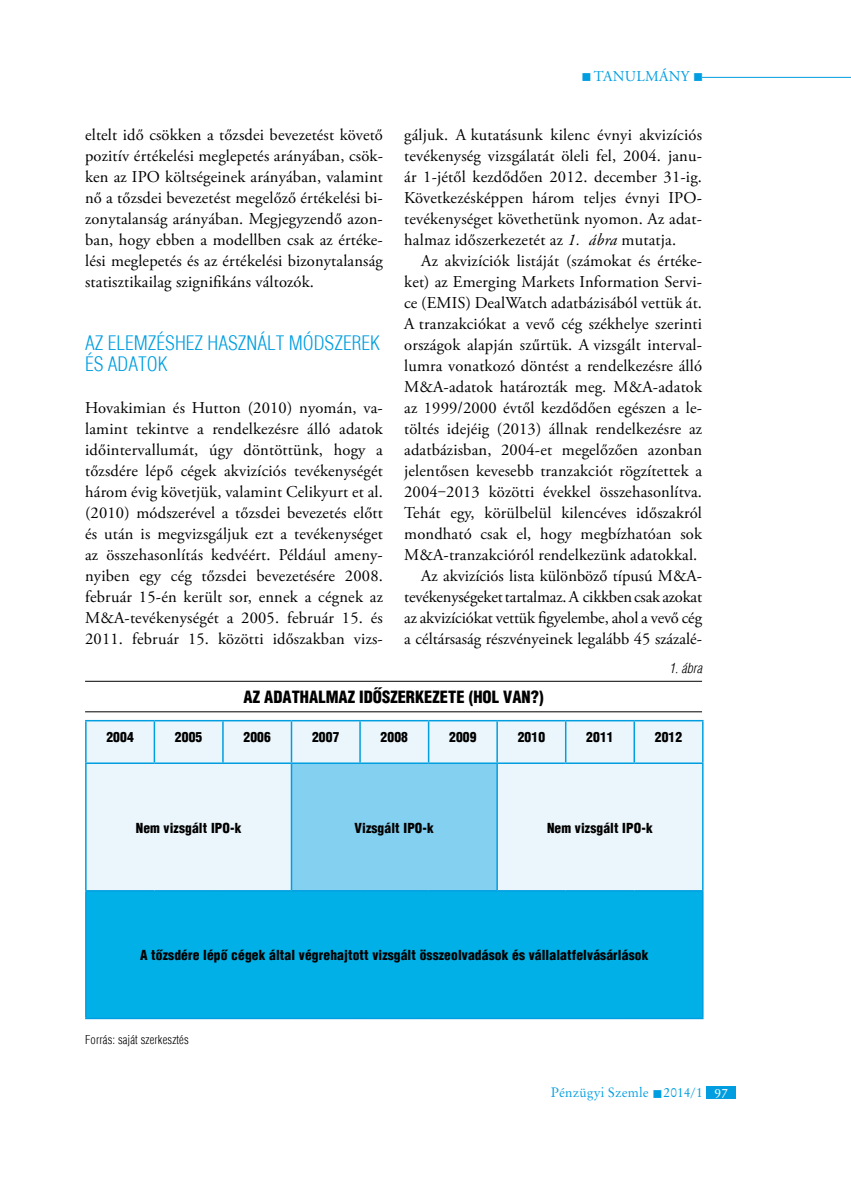
<style>
.page{position:relative;width:851px;height:1191px;background:#fff}
.page>*{position:absolute;margin:0;border:0;box-sizing:border-box;transform-origin:0 0}
.t1{font:300 condensed 19.5px/21px "H Helvetica";color:#009ee0}
.t2{font:16.5px/21px "Adobe Garamond Pro";letter-spacing:.01em;color:#000;text-align:justify}
.t3{font:16.5px "Adobe Garamond Pro";letter-spacing:-.03em;color:#000}
.t4{font:900 condensed 16.5px "H Helvetica";color:#000}
.t5{font:15px "Adobe Garamond Pro";letter-spacing:.155em;color:#009ee0}
.t6{font:900 condensed 13.5px "H Helvetica";letter-spacing:.01em;color:#000}
.t7{font:13.5px "Original Garamond HU Normal";letter-spacing:.01em;color:#009ee0}
.t8{font:italic 300 condensed 13.5px "H Helvetica";color:#000}
.t9{font:300 condensed 12px "H Helvetica";letter-spacing:.01em;color:#000}
.s1{font-style:italic}
.s2{color:#fff}
</style>
<div class="page">
<hr style="left:702px;top:77px;width:148px;height:1px;background:#009ee0">
<div style="left:706px;top:1086px;width:30px;height:13px;background:#009ee0"></div>
<hr style="left:85px;top:681px;width:617px;height:1px;background:#000">
<hr style="left:85px;top:711px;width:617px;height:1px;background:#000">
<div style="left:87px;top:721px;width:615px;height:169px;background:#ebf6fc"></div>
<div style="left:291px;top:763px;width:206px;height:128px;background:#84d0f0"></div>
<div style="left:86px;top:891px;width:616px;height:127px;background:#00b0e6"></div>
<hr style="left:85px;top:720px;width:69px;height:1px;background:#009ee0">
<hr style="left:85px;top:721px;width:2px;height:41px;background:#009ee0">
<hr style="left:154px;top:720px;width:69px;height:1px;background:#009ee0">
<hr style="left:154px;top:721px;width:1px;height:41px;background:#009ee0">
<hr style="left:223px;top:720px;width:68px;height:1px;background:#009ee0">
<hr style="left:222px;top:721px;width:2px;height:41px;background:#009ee0">
<hr style="left:291px;top:720px;width:69px;height:1px;background:#009ee0">
<hr style="left:291px;top:721px;width:1px;height:41px;background:#009ee0">
<hr style="left:360px;top:720px;width:68px;height:1px;background:#009ee0">
<hr style="left:359px;top:721px;width:2px;height:41px;background:#009ee0">
<hr style="left:428px;top:720px;width:69px;height:1px;background:#009ee0">
<hr style="left:428px;top:721px;width:1px;height:41px;background:#009ee0">
<hr style="left:497px;top:720px;width:68px;height:1px;background:#009ee0">
<hr style="left:496px;top:721px;width:2px;height:41px;background:#009ee0">
<hr style="left:565px;top:720px;width:69px;height:1px;background:#009ee0">
<hr style="left:565px;top:721px;width:1px;height:41px;background:#009ee0">
<hr style="left:634px;top:720px;width:69px;height:1px;background:#009ee0">
<hr style="left:633px;top:721px;width:2px;height:41px;background:#009ee0">
<hr style="left:702px;top:721px;width:1px;height:41px;background:#009ee0">
<hr style="left:85px;top:762px;width:69px;height:2px;background:#009ee0">
<hr style="left:85px;top:764px;width:2px;height:126px;background:#009ee0">
<hr style="left:154px;top:762px;width:69px;height:2px;background:#009ee0">
<hr style="left:223px;top:762px;width:68px;height:2px;background:#009ee0">
<hr style="left:291px;top:762px;width:69px;height:2px;background:#009ee0">
<hr style="left:291px;top:764px;width:1px;height:126px;background:#009ee0">
<hr style="left:360px;top:762px;width:68px;height:2px;background:#009ee0">
<hr style="left:428px;top:762px;width:69px;height:2px;background:#009ee0">
<hr style="left:497px;top:762px;width:68px;height:2px;background:#009ee0">
<hr style="left:496px;top:764px;width:2px;height:126px;background:#009ee0">
<hr style="left:565px;top:762px;width:69px;height:2px;background:#009ee0">
<hr style="left:634px;top:762px;width:69px;height:2px;background:#009ee0">
<hr style="left:702px;top:764px;width:1px;height:126px;background:#009ee0">
<hr style="left:85px;top:890px;width:69px;height:1px;background:#009ee0">
<hr style="left:85px;top:891px;width:2px;height:126px;background:#009ee0">
<hr style="left:154px;top:890px;width:69px;height:1px;background:#009ee0">
<hr style="left:223px;top:890px;width:68px;height:1px;background:#009ee0">
<hr style="left:291px;top:890px;width:69px;height:1px;background:#009ee0">
<hr style="left:360px;top:890px;width:68px;height:1px;background:#009ee0">
<hr style="left:428px;top:890px;width:69px;height:1px;background:#009ee0">
<hr style="left:497px;top:890px;width:68px;height:1px;background:#009ee0">
<hr style="left:565px;top:890px;width:69px;height:1px;background:#009ee0">
<hr style="left:634px;top:890px;width:69px;height:1px;background:#009ee0">
<hr style="left:702px;top:891px;width:1px;height:126px;background:#009ee0">
<hr style="left:85px;top:1017px;width:69px;height:2px;background:#009ee0">
<hr style="left:154px;top:1017px;width:69px;height:2px;background:#009ee0">
<hr style="left:223px;top:1017px;width:68px;height:2px;background:#009ee0">
<hr style="left:291px;top:1017px;width:69px;height:2px;background:#009ee0">
<hr style="left:360px;top:1017px;width:68px;height:2px;background:#009ee0">
<hr style="left:428px;top:1017px;width:69px;height:2px;background:#009ee0">
<hr style="left:497px;top:1017px;width:68px;height:2px;background:#009ee0">
<hr style="left:565px;top:1017px;width:69px;height:2px;background:#009ee0">
<hr style="left:634px;top:1017px;width:69px;height:2px;background:#009ee0">
<p class="t5" style="left:581px;top:67px;width:123px">■tanulmány ■</p>
<p class="t2" style="left:85px;top:125px;width:299px">eltelt idő csökken a tőzsdei bevezetést követő pozitív értékelési meglepetés arányában, csök&shy;ken az IPO költségeinek arányában, valamint nő a tőzsdei bevezetést megelőző értékelési bi&shy;zonytalanság arányában. Megjegyzendő azon&shy;ban, hogy ebben a modellben csak az értéke&shy;lési meglepetés és az értékelési bizonytalanság statisztikailag szignifikáns változók.</p>
<p class="t2" style="left:404px;top:125px;width:299px">gáljuk. A kutatásunk kilenc évnyi akvizíciós tevékenység vizsgálatát öleli fel, 2004. janu&shy;ár 1-jétől kezdődően 2012. december 31-ig.<br>Következésképpen három teljes évnyi IPO&shy;tevékenységet követhetünk nyomon. Az adat&shy;halmaz időszerkezetét az <span class="s1">1. ábra</span> mutatja.</p>
<p class="t2" style="left:421px;top:251px;width:282px">Az akvizíciók listáját (számokat és értéke-</p>
<p class="t2" style="left:404px;top:272px;width:299px">ket) az Emerging Markets Information Servi-</p>
<p class="t2" style="left:404px;top:293px;width:299px">ce (EMIS) DealWatch adatbázisából vettük át.</p>
<p class="t2" style="left:404px;top:314px;width:299px">A tranzakciókat a vevő cég székhelye szerinti</p>
<p class="t2" style="left:404px;top:335px;width:299px">országok alapján szűrtük. A vizsgált interval-</p>
<p class="t2" style="left:404px;top:356px;width:299px">lumra vonatkozó döntést a rendelkezésre álló</p>
<p class="t2" style="left:404px;top:377px;width:299px">M&amp;A-adatok határozták meg. M&amp;A-adatok</p>
<p class="t2" style="left:404px;top:398px;width:299px">az 1999/2000 évtől kezdődően egészen a le-</p>
<p class="t2" style="left:404px;top:419px;width:299px">töltés idejéig (2013) állnak rendelkezésre az</p>
<p class="t2" style="left:404px;top:440px;width:299px">adatbázisban, 2004-et megelőzően azonban</p>
<p class="t2" style="left:404px;top:461px;width:299px">jelentősen kevesebb tranzakciót rögzítettek a</p>
<p class="t2" style="left:404px;top:482px;width:299px">2004‒2013 közötti évekkel összehasonlítva.</p>
<p class="t2" style="left:404px;top:503px;width:299px">Tehát egy, körülbelül kilencéves időszakról</p>
<p class="t2" style="left:404px;top:524px;width:300px">mondható csak el, hogy megbízhatóan sok</p>
<p class="t2" style="left:404px;top:545px;width:294px">M&amp;A-tranzakcióról rendelkezünk adatokkal.</p>
<p class="t2" style="left:421px;top:566px;width:282px">Az akvizíciós lista különböző típusú M&amp;A-</p>
<p class="t3" style="left:404px;top:587px;width:299px">tevékenységeket tartalmaz. A cikkben csak azokat</p>
<p class="t2" style="left:404px;top:608px;width:299px">az akvizíciókat vettük figyelembe, ahol a vevő cég</p>
<p class="t2" style="left:404px;top:629px;width:299px">a céltársaság részvényeinek legalább 45 százalé-</p>
<p class="t8" style="left:669px;top:660px;width:35px">1. ábra</p>
<p class="t4" style="left:243px;top:686px;width:301px">Az adathalmaz időszerkezete (Hol van?)</p>
<p class="t1" style="left:85px;top:332px;width:286px;text-indent:63px">ZÉSHEZ HASZNÁLT MÓDSZEREK<br>ÉS ADATOK</p>
<p class="t2" style="left:85px;top:398px;width:299px">Hovakimian és Hutton (2010) nyomán, va&shy;lamint tekintve a rendelkezésre álló adatok időintervallumát, úgy döntöttünk, hogy a tőzsdére lépő cégek akvizíciós tevékenységét három évig követjük, valamint Celikyurt et al. (2010) módszerével a tőzsdei bevezetés előtt és után is megvizsgáljuk ezt a tevékenységet az összehasonlítás kedvéért. Például amen - nyiben egy cég tőzsdei bevezetésére 2008. február 15-én került sor, ennek a cégnek az M&amp;A-tevékenységét a 2005. február 15. és 2011. február 15. közötti időszakban vizs-</p>
<p class="t1" style="left:85px;top:332px;width:34px">AZ ELEM</p>
<p class="t6" style="left:106px;top:729px;width:29px">2004</p>
<p class="t6" style="left:175px;top:729px;width:29px">2005</p>
<p class="t6" style="left:243px;top:729px;width:29px">2006</p>
<p class="t6" style="left:312px;top:729px;width:29px">2007</p>
<p class="t6" style="left:380px;top:729px;width:29px">2008</p>
<p class="t6" style="left:449px;top:729px;width:29px">2009</p>
<p class="t6" style="left:517px;top:729px;width:29px">2010</p>
<p class="t6" style="left:586px;top:729px;width:29px">2011</p>
<p class="t6" style="left:654px;top:729px;width:29px">2012</p>
<p class="t6" style="left:136px;top:819px;width:107px">Nem vizsgált IPO-k</p>
<p class="t6" style="left:354px;top:819px;width:81px">Vizsgált IPO-k</p>
<p class="t6" style="left:547px;top:819px;width:107px">Nem vizsgált IPO-k</p>
<p class="t6" style="left:140px;top:946px;width:509px">A tőzsdére lépő cégek által végrehajtott vizsgált összeolvadások és vállalatfelvásárlások</p>
<p class="t9" style="left:85px;top:1033px;width:105px">FORRÁS: SAJÁT SZERKESZTÉS</p>
<p class="t7" style="left:550px;top:1084px;width:179px">Pénzügyi Szemle ■ 2014/1 <span class="s2">97</span></p>
</div>
